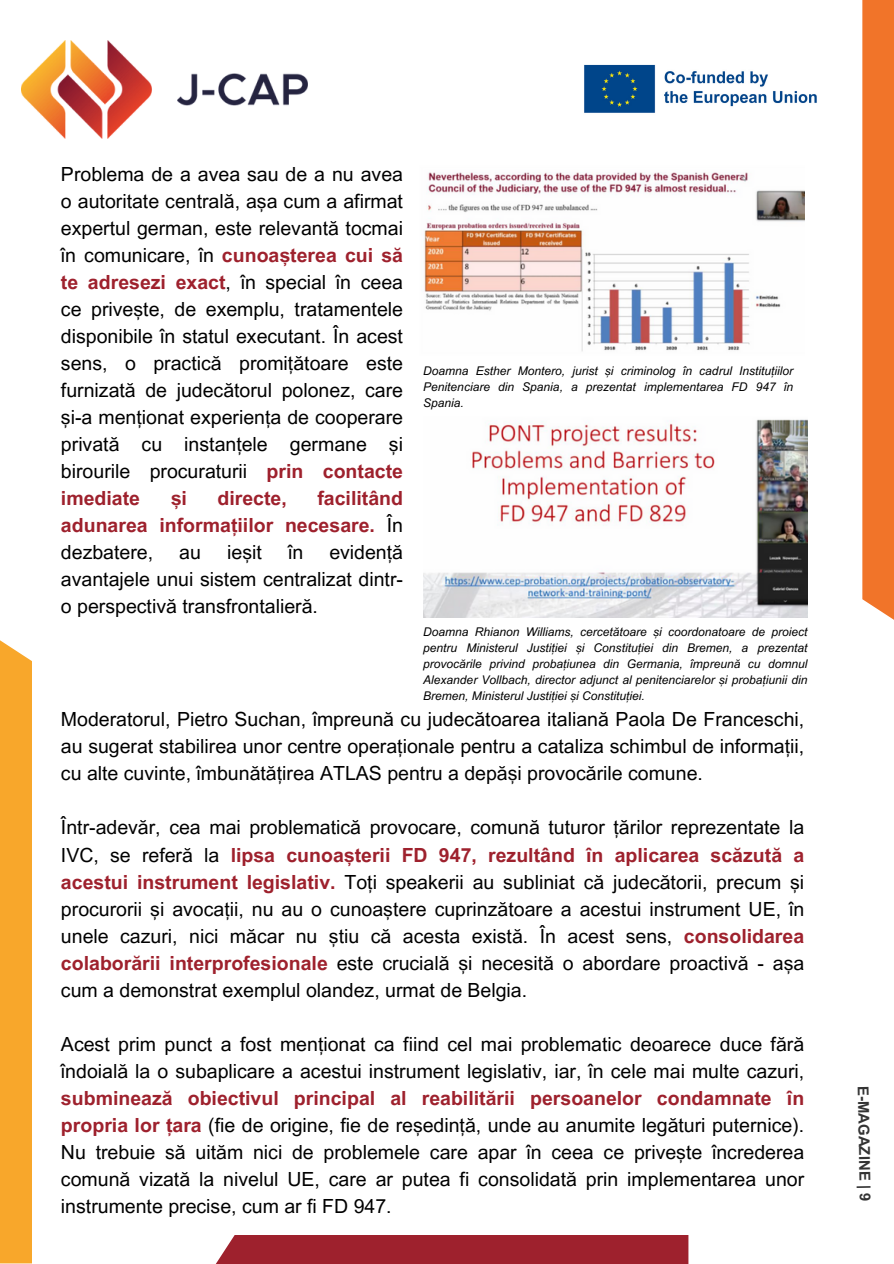
<style>
.page{position:relative;width:894px;height:1264px;background:#fff}
.page>*{position:absolute;margin:0;border:0;box-sizing:border-box;transform-origin:0 0}
.t1{font:19.5px/27px "Arial MT Pro";color:#000;text-align:justify}
.t2{font:700 19.5px/27px "Arial MT Pro";color:#9e212d;text-align:justify}
.t3{font:700 15px "Arial MT Pro";color:#000}
.t4{font:italic 12px/16px "Arial MT Pro";color:#000;text-align:justify}
.s1{font-weight:700;color:#9e212d}
.s2{font-weight:400;color:#000}
</style>
<div class="page">
<img style="left:22px;top:40px;width:286px;height:98px">
<div style="left:862px;top:0;width:31px;height:629px;background:#f17429"></div>
<div style="left:205px;top:1234px;width:483px;height:29px;background:#9e212d"></div>
<div style="left:0;top:631px;width:32px;height:632px;background:#f8a72b"></div>
<img style="left:423px;top:419px;width:384px;height:198px">
<img style="left:423px;top:172px;width:380px;height:179px">
<img style="left:584px;top:64px;width:233px;height:49px">
<h1 class="t1" style="left:61px;top:163px;width:343px">Problema de a avea sau de a nu avea o autoritate centrală, așa cum a afirmat expertul german, este relevantă tocmai în comunicare, în <span class="s1">cunoașterea cui să te adresezi exact</span>, în special în ceea ce privește, de exemplu, tratamentele disponibile în statul executant. În acest sens, o practică promițătoare este furnizată de judecătorul polonez, care și-a menționat experiența de cooperare privată cu instanțele germane și birourile procuraturii <span class="s1">prin contacte imediate</span></h1>
<h1 class="t2" style="left:61px;top:487px;width:343px;text-indent:256px">facilitând adunarea informațiilor necesare. <span class="s2">În dezbatere,</span></h1>
<h1 class="t2" style="left:171px;top:487px;width:18px">și</h1>
<h1 class="t2" style="left:217px;top:487px;width:71px">directe,</h1>
<h1 class="t1" style="left:179px;top:541px;width:23px">au</h1>
<h1 class="t1" style="left:227px;top:541px;width:36px">ieșit</h1>
<h1 class="t1" style="left:288px;top:541px;width:17px">în</h1>
<h1 class="t1" style="left:61px;top:541px;width:343px;text-indent:268px">evidență avantajele unui sistem centralizat dintr&shy;o perspectivă transfrontalieră.</h1>
<p class="t4" style="left:423px;top:364px;width:371px">Doamna Esther Montero, jurist și criminolog în cadrul Instituțiilor Penitenciare din Spania, a prezentat implementarea FD 947 în Spania.</p>
<h1 class="t4" style="left:423px;top:625px;width:385px">Doamna Rhianon Williams, cercetătoare și coordonatoare de proiect pentru Ministerul Justiției și Constituției din Bremen, a prezentat provocările privind probațiunea din Germania, împreună cu domnul Alexander Vollbach, director adjunct al penitenciarelor și probațiunii din Bremen, Ministerul Justiției și Constituției.</h1>
<p class="t1" style="left:61px;top:708px;width:744px">Moderatorul, Pietro Suchan, împreună cu judecătoarea italiană Paola De Franceschi, au sugerat stabilirea unor centre operaționale pentru a cataliza schimbul de informații, cu alte cuvinte, îmbunătățirea ATLAS pentru a depăși provocările comune.</p>
<h1 class="t1" style="left:61px;top:816px;width:744px">Într-adevăr, cea mai problematică provocare, comună tuturor țărilor reprezentate la IVC, se referă la <span class="s1">lipsa cunoașterii FD 947, rezultând în aplicarea scăzută a acestui instrument legislativ.</span> Toți speakerii au subliniat că judecătorii, precum și procurorii și avocații, nu au o cunoaștere cuprinzătoare a acestui instrument UE, în unele cazuri, nici măcar nu știu că acesta există. În acest sens, <span class="s1">consolidarea colaborării interprofesionale</span> este crucială și necesită o abordare proactivă - așa cum a demonstrat exemplul olandez, urmat de Belgia.</h1>
<p class="t1" style="left:61px;top:1032px;width:744px">Acest prim punct a fost menționat ca fiind cel mai problematic deoarece duce fără îndoială la o subaplicare a acestui instrument legislativ, iar, în cele mai multe cazuri, <span class="s1">subminează obiectivul principal al reabilitării persoanelor condamnate în propria lor țara</span> (fie de origine, fie de reședință, unde au anumite legături puternice).<br>Nu trebuie să uităm nici de problemele care apar în ceea ce privește încrederea comună vizată la nivelul UE, care ar putea fi consolidată prin implementarea unor instrumente precise, cum ar fi FD 947.</p>
<p class="t3" style="left:868px;top:1085px;width:117px;rotate:89deg">E-MAGAZINE | 9</p>
</div>
